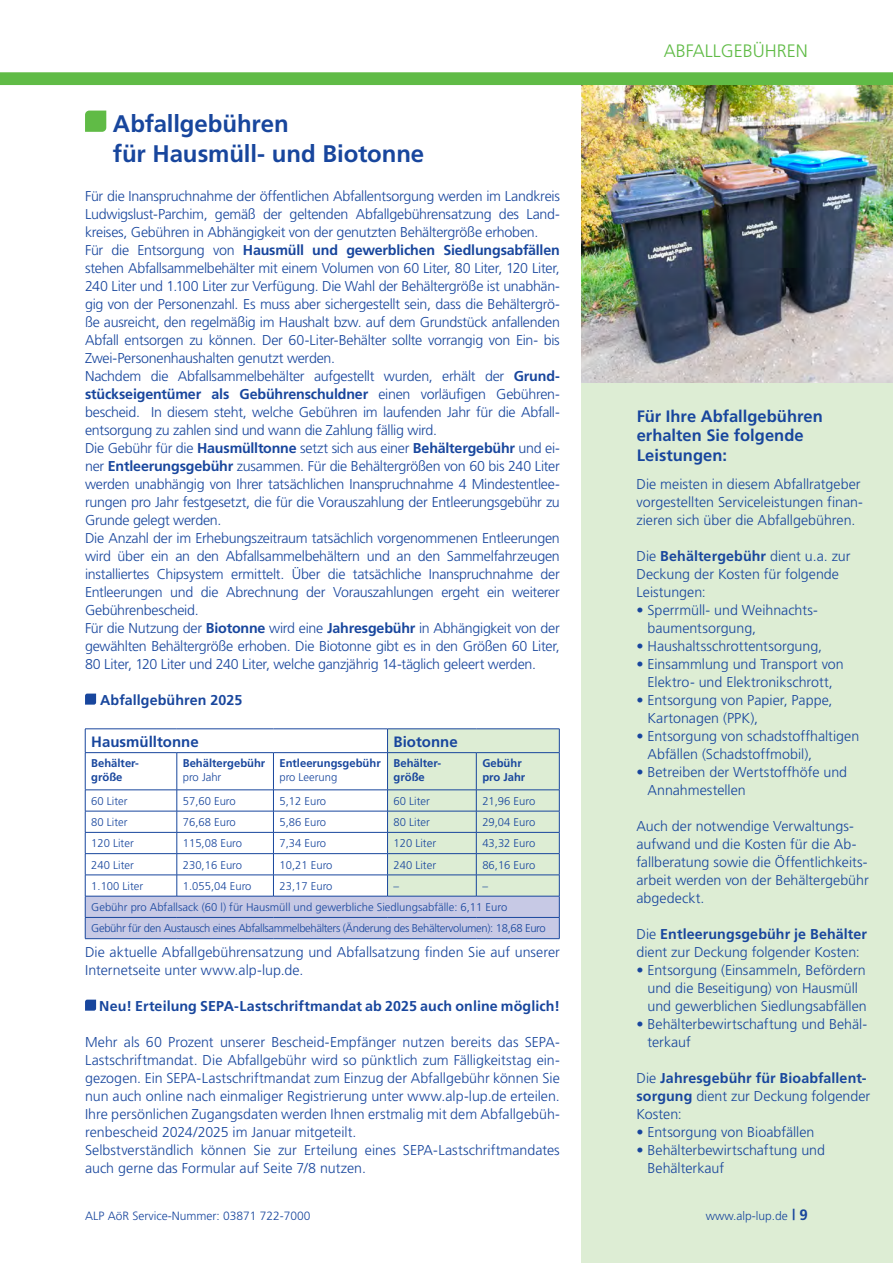
<style>
.page{position:relative;width:893px;height:1263px;background:#fff}
.page>*{position:absolute;margin:0;border:0;box-sizing:border-box;transform-origin:0 0}
.t1{font:700 24px/30px "Frutiger";letter-spacing:-.005em;color:#18469d}
.t2{font:300 18px "Frutiger";color:#60bb46}
.t3{font:700 16.5px/19.8px "Frutiger";color:#18469d}
.t4{font:700 15px "Frutiger";color:#18469d}
.t5{font:300 14.25px/18px "Frutiger";letter-spacing:-.01em;color:#18469d}
.t6{font:700 14.25px/18px "Frutiger";letter-spacing:.005em;color:#18469d}
.t7{font:300 12px "Frutiger";color:#18469d}
.t8{font:300 11.25px "Frutiger";color:#18469d}
.t9{font:300 11.25px/21.3px "Frutiger";letter-spacing:-.03em;color:#18469d}
.t10{font:700 11.25px/13.5px "Frutiger";color:#18469d}
.s1{font-weight:700}
.s2{font-weight:300}
.s3{font-weight:700;font-size:15px}
</style>
<div class="page">
<div style="left:581px;top:85px;width:312px;height:1178px;background:#ddedd4"></div>
<div style="left:0;top:72px;width:893px;height:13px;background:#60bb46"></div>
<svg style="left:85px;top:693px;width:11px;height:12px"></svg>
<hr style="left:85px;top:728px;width:92px;height:1px;background:#18469d">
<hr style="left:177px;top:728px;width:96px;height:1px;background:#18469d">
<hr style="left:273px;top:728px;width:115px;height:1px;background:#18469d">
<hr style="left:388px;top:728px;width:88px;height:1px;background:#18469d">
<hr style="left:476px;top:728px;width:83px;height:1px;background:#18469d">
<svg style="left:85px;top:729px;width:475px;height:210px"></svg>
<hr style="left:85px;top:938px;width:92px;height:1px;background:#18469d">
<hr style="left:177px;top:938px;width:96px;height:1px;background:#18469d">
<hr style="left:273px;top:938px;width:115px;height:1px;background:#18469d">
<hr style="left:388px;top:938px;width:88px;height:1px;background:#18469d">
<hr style="left:476px;top:938px;width:83px;height:1px;background:#18469d">
<svg style="left:85px;top:999px;width:11px;height:12px"></svg>
<svg style="left:85px;top:111px;width:21px;height:21px"></svg>
<img style="left:581px;top:85px;width:312px;height:298px">
<h1 class="t1" style="left:113px;top:108px;width:313px">Abfallgebühren<br>für Hausmüll- und Biotonne</h1>
<p class="t5" style="left:85px;top:187px;width:476px">Für die Inanspruchnahme der öffentlichen Abfallentsorgung werden im Landkreis Ludwigslust-Parchim, gemäß der geltenden Abfallgebührensatzung des Land&shy;kreises, Gebühren in Abhängigkeit von der genutzten Behältergröße erhoben.<br>Für die Entsorgung von <span class="s1">Hausmüll und gewerblichen Siedlungsabfällen </span>stehen Abfallsammelbehälter mit einem Volumen von 60 Liter, 80 Liter, 120 Liter, 240 Liter und 1.100 Liter zur Verfügung. Die Wahl der Behältergröße ist unabhän&shy;gig von der Personenzahl. Es muss aber sichergestellt sein, dass die Behältergrö&shy;ße ausreicht, den regelmäßig im Haushalt bzw. auf dem Grundstück anfallenden Abfall entsorgen zu können. Der 60-Liter-Behälter sollte vorrangig von Ein- bis Zwei-Personenhaushalten genutzt werden.<br>Nachdem die Abfallsammelbehälter aufgestellt wurden, erhält der <span class="s1">Grund&shy;stückseigentümer als Gebührenschuldner</span> einen vorläufigen Gebühren&shy;bescheid. In diesem steht, welche Gebühren im laufenden Jahr für die Abfall&shy;entsorgung zu zahlen sind und wann die Zahlung fällig wird.<br>Die Gebühr für die <span class="s1">Hausmülltonne</span> setzt sich aus einer <span class="s1">Behältergebühr</span> und ei&shy;ner <span class="s1">Entleerungsgebühr</span> zusammen. Für die Behältergrößen von 60 bis 240 Liter werden unabhängig von Ihrer tatsächlichen Inanspruchnahme 4 Mindestentlee&shy;rungen pro Jahr festgesetzt, die für die Vorauszahlung der Entleerungsgebühr zu Grunde gelegt werden.<br>Die Anzahl der im Erhebungszeitraum tatsächlich vorgenommenen Entleerungen wird über ein an den Abfallsammelbehältern und an den Sammelfahrzeugen installiertes Chipsystem ermittelt. Über die tatsächliche Inanspruchnahme der Entleerungen und die Abrechnung der Vorauszahlungen ergeht ein weiterer Gebührenbescheid.<br>Für die Nutzung der <span class="s1">Biotonne</span> wird eine <span class="s1">Jahresgebühr</span> in Abhängigkeit von der gewählten Behältergröße erhoben. Die Biotonne gibt es in den Größen 60 Liter, 80 Liter, 120 Liter und 240 Liter, welche ganzjährig 14-täglich geleert werden.</p>
<p class="t6" style="left:100px;top:690px;width:144px">Abfallgebühren 2025</p>
<p class="t4" style="left:91px;top:732px;width:109px">Hausmülltonne</p>
<p class="t4" style="left:394px;top:732px;width:66px">Biotonne</p>
<p class="t10" style="left:91px;top:757px;width:49px">Behälter&shy;größe</p>
<p class="t10" style="left:183px;top:757px;width:84px">Behältergebühr</p>
<p class="t10" style="left:279px;top:757px;width:103px">Entleerungsgebühr</p>
<p class="t8" style="left:279px;top:771px;width:59px">pro Leerung</p>
<p class="t10" style="left:394px;top:757px;width:49px">Behälter&shy;größe</p>
<p class="t10" style="left:482px;top:757px;width:44px">Gebühr pro Jahr</p>
<p class="t8" style="left:183px;top:771px;width:40px">pro Jahr</p>
<p class="t8" style="left:91px;top:795px;width:38px">60 Liter</p>
<p class="t8" style="left:183px;top:795px;width:54px">57,60 Euro</p>
<p class="t8" style="left:279px;top:795px;width:48px">5,12 Euro</p>
<p class="t8" style="left:394px;top:795px;width:38px">60 Liter</p>
<p class="t8" style="left:482px;top:795px;width:54px">21,96 Euro</p>
<p class="t8" style="left:91px;top:816px;width:38px">80 Liter</p>
<p class="t8" style="left:183px;top:816px;width:54px">76,68 Euro</p>
<p class="t8" style="left:279px;top:816px;width:48px">5,86 Euro</p>
<p class="t8" style="left:394px;top:816px;width:38px">80 Liter</p>
<p class="t8" style="left:482px;top:816px;width:54px">29,04 Euro</p>
<p class="t8" style="left:91px;top:837px;width:44px">120 Liter</p>
<p class="t8" style="left:183px;top:837px;width:61px">115,08 Euro</p>
<p class="t8" style="left:279px;top:837px;width:48px">7,34 Euro</p>
<p class="t8" style="left:394px;top:837px;width:44px">120 Liter</p>
<p class="t8" style="left:482px;top:837px;width:54px">43,32 Euro</p>
<p class="t8" style="left:91px;top:858px;width:44px">240 Liter</p>
<p class="t8" style="left:183px;top:858px;width:61px">230,16 Euro</p>
<p class="t8" style="left:279px;top:858px;width:54px">10,21 Euro</p>
<p class="t8" style="left:394px;top:858px;width:44px">240 Liter</p>
<p class="t8" style="left:482px;top:858px;width:54px">86,16 Euro</p>
<p class="t8" style="left:91px;top:880px;width:53px">1.100 Liter</p>
<p class="t8" style="left:183px;top:880px;width:70px">1.055,04 Euro</p>
<p class="t8" style="left:280px;top:880px;width:54px">23,17 Euro</p>
<p class="t8" style="left:394px;top:880px;width:7px">–</p>
<p class="t9" style="left:91px;top:875px;width:456px;text-indent:391px">–<br>Gebühr pro Abfallsack (60 l) für Hausmüll und gewerbliche Siedlungsabfälle: 6,11 Euro<br>Gebühr für den Austausch eines Abfallsammelbehälters (Änderung des Behältervolumen): 18,68 Euro</p>
<p class="t5" style="left:85px;top:943px;width:476px">Die aktuelle Abfallgebührensatzung und Abfallsatzung finden Sie auf unserer<br>Internetseite unter www.alp-lup.de.</p>
<p class="t6" style="left:99px;top:996px;width:462px">Neu! Erteilung SEPA-Lastschriftmandat ab 2025 auch online möglich!</p>
<p class="t5" style="left:85px;top:1033px;width:476px">Mehr als 60 Prozent unserer Bescheid-Empfänger nutzen bereits das SEPA-Lastschriftmandat. Die Abfallgebühr wird so pünktlich zum Fälligkeitstag ein&shy;gezogen. Ein SEPA-Lastschriftmandat zum Einzug der Abfallgebühr können Sie nun auch online nach einmaliger Registrierung unter www.alp-lup.de erteilen.<br>Ihre persönlichen Zugangsdaten werden Ihnen erstmalig mit dem Abfallgebüh&shy;renbescheid 2024/2025 im Januar mitgeteilt.<br>Selbstverständlich können Sie zur Erteilung eines SEPA-Lastschriftmandates auch gerne das Formular auf Seite 7/8 nutzen.</p>
<p class="t2" style="left:664px;top:40px;width:146px">ABFALLGEBÜHREN</p>
<p class="t3" style="left:637px;top:406px;width:188px">Für Ihre Abfallgebühren erhalten Sie folgende<br>Leistungen:</p>
<p class="t5" style="left:636px;top:475px;width:228px">Die meisten in diesem Abfallratgeber vorgestellten Serviceleistungen finan&shy;zieren sich über die Abfallgebühren.</p>
<p class="t5" style="left:636px;top:547px;width:216px">Die <span class="s1">Behältergebühr</span> dient u.a. zur<br>Deckung der Kosten für folgende<br>Leistungen:</p>
<p class="t5" style="left:647px;top:601px;width:172px;text-indent:-11px">• Sperrmüll- und Weihnachts&shy;baumentsorgung,</p>
<p class="t5" style="left:636px;top:637px;width:187px">• Haushaltsschrottentsorgung,</p>
<p class="t5" style="left:636px;top:655px;width:209px;text-align:center">• Einsammlung und Transport von<br>Elektro- und Elektronikschrott,</p>
<p class="t5" style="left:647px;top:691px;width:187px;text-indent:-11px">• Entsorgung von Papier, Pappe,<br>Kartonagen (PPK),</p>
<p class="t5" style="left:647px;top:727px;width:213px;text-indent:-11px">• Entsorgung von schadstoffhaltigen<br>Abfällen (Schadstoffmobil),</p>
<p class="t5" style="left:647px;top:763px;width:201px;text-indent:-11px">• Betreiben der Wertstoffhöfe und<br>Annahmestellen</p>
<p class="t5" style="left:636px;top:817px;width:234px">Auch der notwendige Verwaltungs&shy;aufwand und die Kosten für die Ab&shy;fallberatung sowie die Öffentlichkeits&shy;arbeit werden von der Behältergebühr abgedeckt.</p>
<p class="t5" style="left:636px;top:925px;width:232px">Die <span class="s1">Entleerungsgebühr je Behälter </span>dient zur Deckung folgender Kosten:</p>
<p class="t5" style="left:647px;top:961px;width:221px;text-indent:-11px">• Entsorgung (Einsammeln, Befördern und die Beseitigung) von Hausmüll und gewerblichen Siedlungsabfällen</p>
<p class="t5" style="left:647px;top:1015px;width:221px;text-indent:-11px">• Behälterbewirtschaftung und Behäl&shy;terkauf</p>
<p class="t6" style="left:636px;top:1068px;width:235px"><span class="s2">Die</span> Jahresgebühr für Bioabfallent&shy;sorgung <span class="s2">dient zur Deckung folgender<br>Kosten:</span></p>
<p class="t5" style="left:636px;top:1123px;width:180px">• Entsorgung von Bioabfällen</p>
<p class="t5" style="left:647px;top:1141px;width:179px;text-indent:-11px">• Behälterbewirtschaftung und<br>Behälterkauf</p>
<p class="t7" style="left:85px;top:1209px;width:227px">ALP AöR Service-Nummer: 03871 722-7000</p>
<p class="t7" style="left:706px;top:1209px;width:104px">www.alp-lup.de <span class="s3">| 9</span></p>
</div>
